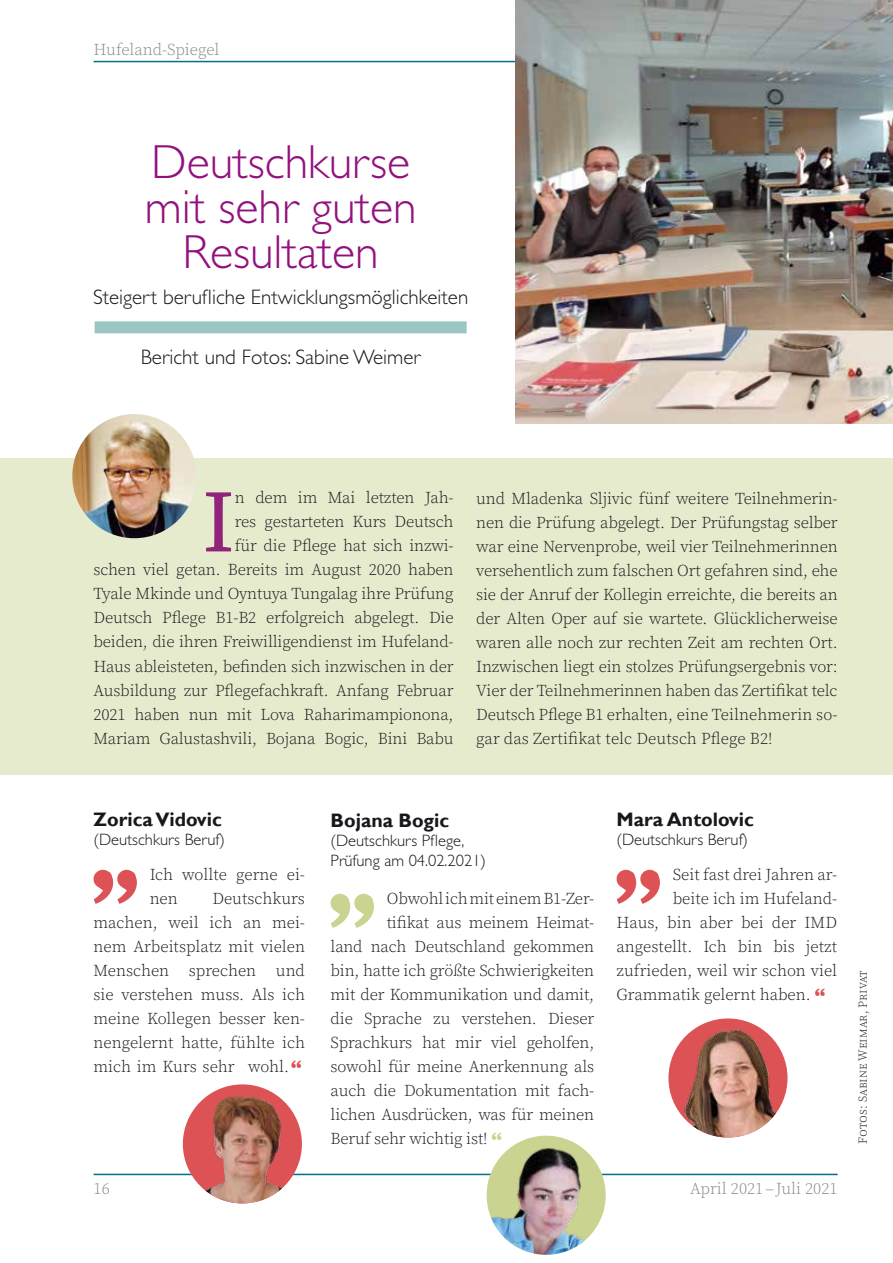
<style>
.page{position:relative;width:893px;height:1263px;background:#fff}
.page>*{position:absolute;margin:0;border:0;box-sizing:border-box;transform-origin:0 0}
.t1{font:88.2px "Source Serif Pro";color:#92237b}
.t2{font:300 48px/45px "Gill Sans";color:#93117e;text-align:center}
.t3{font:300 21px "Gill Sans";color:#1a171c}
.t4{font:700 19.5px "Gill Sans";color:#1a171c}
.t5{font:300 16.5px/24px "Source Serif Pro";letter-spacing:-.01em;color:#1a171c;text-align:justify}
.t6{font:300 16.5px/19.5px "Gill Sans";color:#1a171c}
.t7{font:300 16.5px "Source Serif Pro";color:#87888a}
.t8{font:300 12px "Source Serif Pro";color:#1a171c}
.s1{font-weight:900;font-size:24px;color:#dd5255}
.s2{font-weight:900;font-size:24px;color:#cad38f}
</style>
<div class="page">
<hr style="left:94px;top:61px;width:744px;height:1px;background:#00708d">
<hr style="left:94px;top:1174px;width:744px;height:1px;background:#00708d">
<div style="left:0;top:459px;width:893px;height:316px;background:#e7ebce"></div>
<img style="left:515px;top:0;width:378px;height:424px">
<div style="left:95px;top:321px;width:372px;height:12px;background:#9ac7c3"></div>
<img style="left:183px;top:1084px;width:119px;height:119px;border-radius:60px">
<svg style="left:94px;top:870px;width:43px;height:34px"></svg>
<img style="left:668px;top:1018px;width:119px;height:119px;border-radius:60px">
<svg style="left:617px;top:870px;width:43px;height:34px"></svg>
<div style="left:487px;top:1136px;width:119px;height:119px;background:#cad38f;border-radius:50%"></div>
<img style="left:488px;top:1146px;width:105px;height:109px">
<svg style="left:331px;top:894px;width:43px;height:34px"></svg>
<img style="left:72px;top:414px;width:124px;height:124px;border-radius:62px">
<p class="t7" style="left:94px;top:38px;width:127px">Hufeland-Spiegel</p>
<h2 class="t2" style="left:145px;top:140px;width:273px">Deutschkurse mit sehr guten<br>Resultaten</h2>
<p class="t3" style="left:93px;top:285px;width:377px">Steigert berufliche Entwicklungsmöglichkeiten</p>
<p class="t3" style="left:141px;top:345px;width:281px">Bericht und Fotos: Sabine Weimer</p>
<p class="t5" style="left:94px;top:486px;width:362px;text-align:right">n dem im Mai letzten Jah-<br>res gestarteten Kurs Deutsch<br>für die Pflege hat sich inzwi-<br>schen viel getan. Bereits im August 2020 haben Tyale Mkinde und Oyntuya Tungalag ihre Prüfung Deutsch Pflege B1-B2 erfolgreich abgelegt. Die beiden, die ihren Freiwilligendienst im Hufeland-Haus ableisteten, befinden sich inzwischen in der Ausbildung zur Pflegefachkraft. Anfang Februar 2021 haben nun mit Lova Raharimampionona, Mariam Galustashvili, Bojana Bogic, Bini Babu</p>
<p class="t5" style="left:476px;top:486px;width:363px">und Mladenka Sljivic fünf weitere Teilnehmerin&shy;nen die Prüfung abgelegt. Der Prüfungstag selber war eine Nervenprobe, weil vier Teilnehmerinnen versehentlich zum falschen Ort gefahren sind, ehe sie der Anruf der Kollegin erreichte, die bereits an der Alten Oper auf sie wartete. Glücklicherweise waren alle noch zur rechten Zeit am rechten Ort.<br>Inzwischen liegt ein stolzes Prüfungsergebnis vor:<br>Vier der Teilnehmerinnen haben das Zertifikat telc Deutsch Pflege B1 erhalten, eine Teilnehmerin so&shy;gar das Zertifikat telc Deutsch Pflege B2!</p>
<h1 class="t1" style="left:202px;top:463px;width:34px">I</h1>
<p class="t4" style="left:94px;top:807px;width:130px">Zorica Vidovic</p>
<p class="t6" style="left:94px;top:830px;width:133px">(Deutschkurs Beruf)</p>
<p class="t5" style="left:150px;top:862px;width:157px">Ich wollte gerne ei&shy;nen</p>
<p class="t5" style="left:94px;top:887px;width:213px;text-indent:119px">Deutschkurs machen, weil ich an mei&shy;nem Arbeitsplatz mit vielen Menschen sprechen und sie verstehen muss. Als ich meine Kollegen besser ken&shy;nengelernt hatte, fühlte ich mich im Kurs sehr wohl.<span class="s1">“</span></p>
<p class="t4" style="left:331px;top:808px;width:120px">Bojana Bogic</p>
<p class="t6" style="left:331px;top:831px;width:157px">(Deutschkurs Pflege,<br>Prüfung am 04.02.2021)</p>
<p class="t5" style="left:387px;top:886px;width:209px">Obwohl ich mit einem B1-Zer-</p>
<p class="t5" style="left:387px;top:911px;width:209px">tifikat aus meinem Heimat-</p>
<p class="t5" style="left:331px;top:935px;width:265px">land nach Deutschland gekommen</p>
<p class="t5" style="left:331px;top:959px;width:265px">bin, hatte ich größte Schwierigkeiten</p>
<p class="t5" style="left:331px;top:983px;width:265px">mit der Kommunikation und damit,</p>
<p class="t5" style="left:331px;top:1007px;width:265px">die Sprache zu verstehen. Dieser</p>
<p class="t5" style="left:331px;top:1031px;width:265px">Sprachkurs hat mir viel geholfen,</p>
<p class="t5" style="left:331px;top:1055px;width:265px">sowohl für meine Anerkennung als</p>
<p class="t5" style="left:331px;top:1079px;width:265px">auch die Dokumentation mit fach-</p>
<p class="t5" style="left:331px;top:1103px;width:265px">lichen Ausdrücken, was für meinen</p>
<p class="t5" style="left:331px;top:1127px;width:173px">Beruf sehr wichtig ist! <span class="s2">“</span></p>
<p class="t4" style="left:617px;top:807px;width:139px">Mara Antolovic</p>
<p class="t6" style="left:617px;top:830px;width:133px">(Deutschkurs Beruf)</p>
<p class="t5" style="left:673px;top:862px;width:166px">Seit fast drei Jahren ar-</p>
<p class="t5" style="left:673px;top:887px;width:166px">beite ich im Hufeland-</p>
<p class="t5" style="left:617px;top:911px;width:222px">Haus, bin aber bei der IMD</p>
<p class="t5" style="left:617px;top:935px;width:222px">angestellt. Ich bin bis jetzt</p>
<p class="t5" style="left:617px;top:959px;width:222px">zufrieden, weil wir schon viel</p>
<p class="t5" style="left:617px;top:983px;width:210px">Grammatik gelernt haben. <span class="s1">“</span></p>
<p class="t7" style="left:94px;top:1178px;width:18px">16</p>
<p class="t7" style="left:690px;top:1178px;width:149px">April 2021–Juli 2021</p>
<p class="t8" style="left:855px;top:1144px;width:175px;rotate:-90deg">Fotos: Sabine Weimar, Privat</p>
</div>
